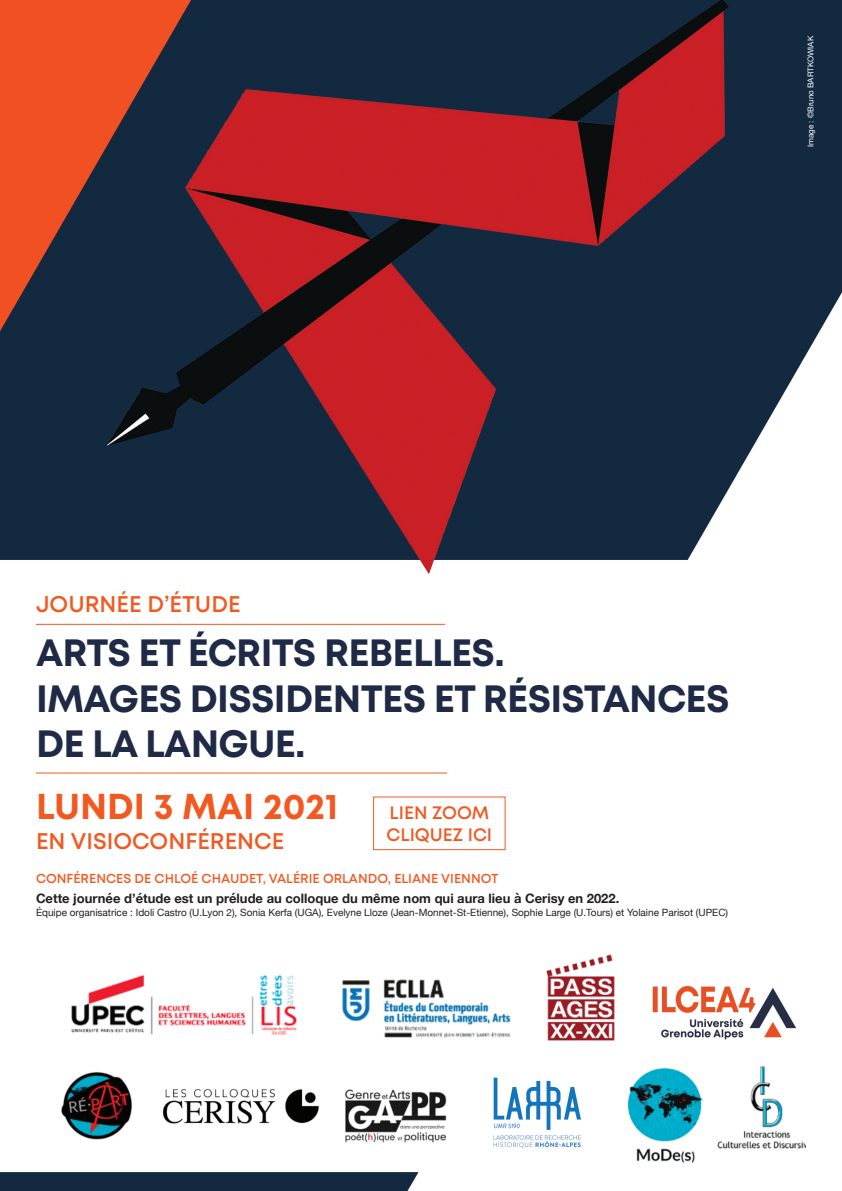
<style>
.page{position:relative;width:842px;height:1191px;background:#fff}
.page>*{position:absolute;margin:0;border:0;box-sizing:border-box;transform-origin:0 0}
.t1{font:700 38px/45.6px "Mont";letter-spacing:-.02em;color:#1f2b46}
.t2{font:700 36px "Mont";color:#f15921}
.t3{font:600 22.7px "Mont";color:#f15921}
.t4{font:600 18px/21.6px "Mont";color:#f15921}
.t5{font:700 13px "Helvetica Neue";color:#231f20}
.t6{font:600 13px "Mont";color:#f15921}
.t7{font:10px "Helvetica Neue";color:#231f20}
.t8{font:8px "Helvetica Neue";color:#fff}
</style>
<div class="page">
<img style="left:0;top:0;width:842px;height:1191px">
<hr style="left:36px;top:624px;width:409px;height:1px;background:#f15921">
<hr style="left:36px;top:772px;width:411px;height:1px;background:#f15921">
<div style="left:373px;top:796px;width:133px;height:54px;border:1px solid #f15921"></div>
<img style="left:36px;top:946px;width:770px;height:221px">
<p class="t8" style="left:805px;top:147px;width:113px;rotate:-90deg">Image : ©Bruno BARTKOWIAK</p>
<p class="t3" style="left:36px;top:589px;width:206px">JOURNÉE D’ÉTUDE</p>
<p class="t1" style="left:36px;top:630px;width:695px">ARTS ET ÉCRITS REBELLES.<br>IMAGES DISSIDENTES ET RÉSISTANCES<br>DE LA LANGUE.</p>
<p class="t2" style="left:36px;top:783px;width:304px">LUNDI 3 MAI 2021</p>
<p class="t3" style="left:36px;top:826px;width:250px">EN VISIOCONFÉRENCE</p>
<p class="t4" style="left:386px;top:802px;width:107px">LIEN ZOOM<br>CLIQUEZ ICI</p>
<p class="t6" style="left:36px;top:869px;width:464px">CONFÉRENCES DE CHLOÉ CHAUDET, VALÉRIE ORLANDO, ELIANE VIENNOT</p>
<p class="t5" style="left:36px;top:888px;width:585px">Cette journée d’étude est un prélude au colloque du même nom qui aura lieu à Cerisy en 2022.</p>
<p class="t7" style="left:36px;top:905px;width:694px">Équipe organisatrice : Idoli Castro (U.Lyon 2), Sonia Kerfa (UGA), Evelyne Lloze (Jean-Monnet-St-Etienne), Sophie Large (U.Tours) et Yolaine Parisot (UPEC)</p>
</div>
